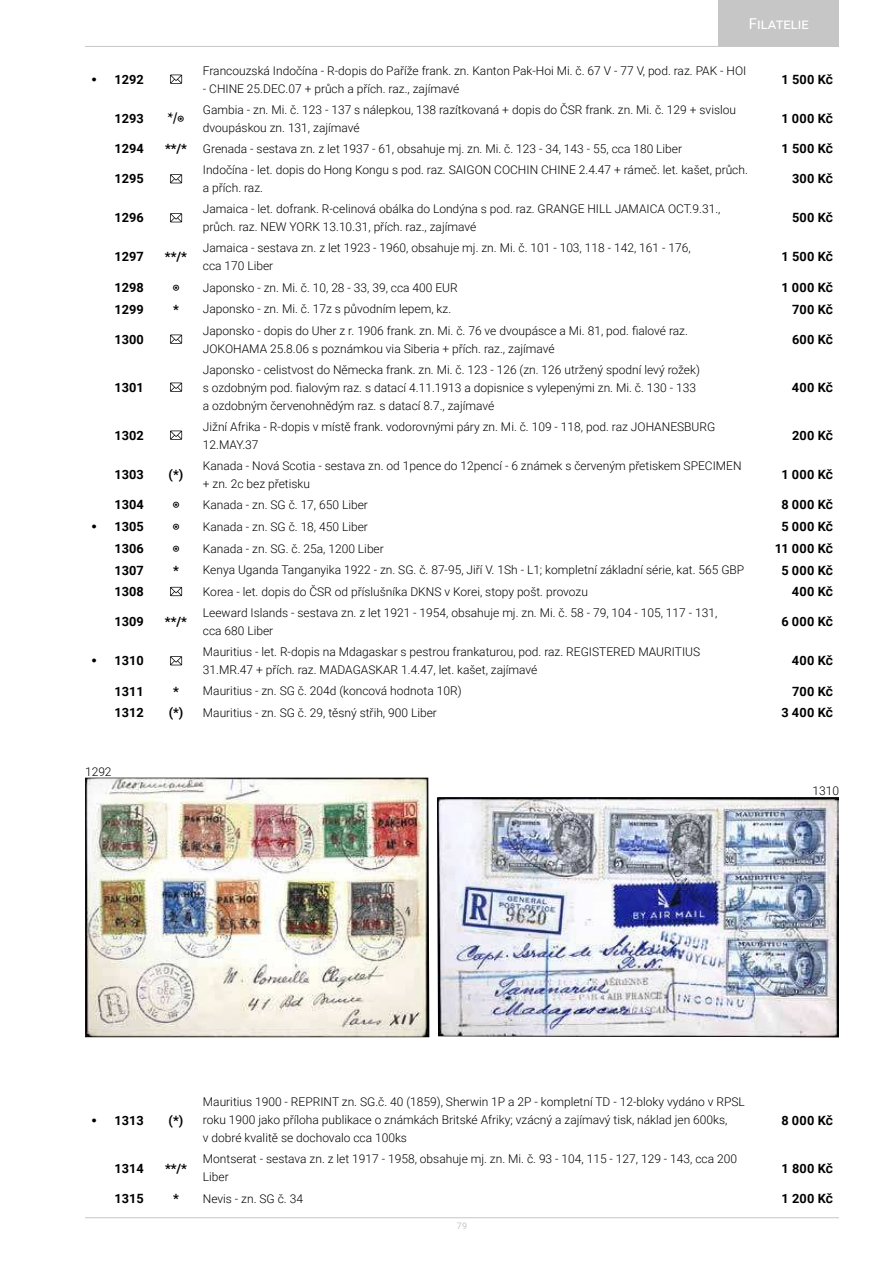
<style>
.page{position:relative;width:893px;height:1263px;background:#fff}
.page>*{position:absolute;margin:0;border:0;box-sizing:border-box;transform-origin:0 0}
.t1{font:700 condensed 16.2px "Minion Pro";color:#000}
.t2{font:15px "Roboto";color:#fff}
.t3{font:700 12.75px "Roboto";color:#000}
.t4{font:300 12px/18px "Roboto";color:#000}
.t5{font:9px "Roboto";color:#c6c6c6}
.s1{font-weight:700;font-size:12.75px}
</style>
<div class="page">
<div style="left:719px;top:0;width:120px;height:47px;background:#c6c6c6"></div>
<hr style="left:85px;top:1217px;width:754px;height:1px;background:#c6c6c6">
<hr style="left:85px;top:46px;width:754px;height:1px;background:#c6c6c6">
<img style="left:438px;top:797px;width:401px;height:240px">
<svg style="left:170px;top:75px;width:12px;height:9px"></svg>
<svg style="left:170px;top:174px;width:12px;height:9px"></svg>
<svg style="left:170px;top:213px;width:12px;height:9px"></svg>
<svg style="left:170px;top:335px;width:12px;height:9px"></svg>
<svg style="left:170px;top:383px;width:12px;height:9px"></svg>
<svg style="left:170px;top:431px;width:12px;height:9px"></svg>
<svg style="left:170px;top:587px;width:12px;height:9px"></svg>
<svg style="left:170px;top:656px;width:12px;height:9px"></svg>
<img style="left:85px;top:778px;width:344px;height:259px">
<p class="t3" style="left:91px;top:70px;width:54px"><sup>●</sup> 1292</p>
<p class="t2" style="left:749px;top:13px;width:61px">Filatelie</p>
<p class="t4" style="left:203px;top:61px;width:545px">Francouzská Indočína - R-dopis do Paříže frank. zn. Kanton Pak-Hoi Mi. č. 67 V - 77 V, pod. raz. PAK - HOI</p>
<p class="t4" style="left:203px;top:79px;width:258px">- CHINE 25.DEC.07 + průch a přích. raz., zajímavé</p>
<p class="t3" style="left:781px;top:70px;width:53px">1 500 Kč</p>
<p class="t3" style="left:115px;top:109px;width:31px">1293</p>
<h1 class="t1" style="left:168px;top:108px;width:19px">*/◉</h1>
<p class="t4" style="left:203px;top:100px;width:535px">Gambia - zn. Mi. č. 123 - 137 s nálepkou, 138 razítkovaná + dopis do ČSR frank. zn. Mi. č. 129 + svislou dvoupáskou zn. 131, zajímavé</p>
<p class="t3" style="left:781px;top:109px;width:53px">1 000 Kč</p>
<p class="t3" style="left:115px;top:140px;width:31px">1294</p>
<p class="t4" style="left:165px;top:139px;width:519px"><span class="s1">**/*</span> Grenada - sestava zn. z let 1937 - 61, obsahuje mj. zn. Mi. č. 123 - 34, 143 - 55, cca 180 Liber</p>
<p class="t3" style="left:781px;top:140px;width:53px">1 500 Kč</p>
<p class="t3" style="left:115px;top:170px;width:31px">1295</p>
<p class="t4" style="left:203px;top:160px;width:546px">Indočína - let. dopis do Hong Kongu s pod. raz. SAIGON COCHIN CHINE 2.4.47 + rámeč. let. kašet, průch. a přích. raz.</p>
<p class="t3" style="left:792px;top:170px;width:42px">300 Kč</p>
<p class="t3" style="left:115px;top:209px;width:31px">1296</p>
<p class="t4" style="left:203px;top:199px;width:519px">Jamaica - let. dofrank. R-celinová obálka do Londýna s pod. raz. GRANGE HILL JAMAICA OCT.9.31., průch. raz. NEW YORK 13.10.31, přích. raz., zajímavé</p>
<p class="t3" style="left:792px;top:209px;width:42px">500 Kč</p>
<p class="t3" style="left:115px;top:248px;width:31px">1297</p>
<p class="t3" style="left:165px;top:252px;width:24px">**/*</p>
<p class="t4" style="left:203px;top:238px;width:489px">Jamaica - sestava zn. z let 1923 - 1960, obsahuje mj. zn. Mi. č. 101 - 103, 118 - 142, 161 - 176, cca 170 Liber</p>
<p class="t3" style="left:781px;top:248px;width:53px">1 500 Kč</p>
<p class="t3" style="left:115px;top:278px;width:31px">1298</p>
<h1 class="t1" style="left:172px;top:277px;width:9px">◉</h1>
<p class="t4" style="left:203px;top:278px;width:256px">Japonsko - zn. Mi. č. 10, 28 - 33, 39, cca 400 EUR</p>
<p class="t3" style="left:781px;top:278px;width:53px">1 000 Kč</p>
<p class="t3" style="left:115px;top:300px;width:31px">1299</p>
<p class="t4" style="left:173px;top:299px;width:280px"><span class="s1">*</span> Japonsko - zn. Mi. č. 17z s původním lepem, kz.</p>
<p class="t3" style="left:792px;top:300px;width:42px">700 Kč</p>
<p class="t3" style="left:115px;top:330px;width:31px">1300</p>
<p class="t4" style="left:203px;top:321px;width:487px">Japonsko - dopis do Uher z r. 1906 frank. zn. Mi. č. 76 ve dvoupásce a Mi. 81, pod. 昀椀alové raz.<br>JOKOHAMA 25.8.06 s poznámkou via Siberia + přích. raz., zajímavé</p>
<p class="t3" style="left:792px;top:330px;width:42px">600 Kč</p>
<p class="t3" style="left:115px;top:378px;width:31px">1301</p>
<p class="t4" style="left:203px;top:360px;width:499px">Japonsko - celistvost do Německa frank. zn. Mi. č. 123 - 126 (zn. 126 utržený spodní levý rožek) s ozdobným pod. 昀椀alovým raz. s datací 4.11.1913 a dopisnice s vylepenými zn. Mi. č. 130 - 133 a ozdobným červenohnědým raz. s datací 8.7., zajímavé</p>
<p class="t3" style="left:792px;top:378px;width:42px">400 Kč</p>
<p class="t3" style="left:115px;top:426px;width:31px">1302</p>
<p class="t4" style="left:203px;top:417px;width:514px">Jižní Afrika - R-dopis v místě frank. vodorovnými páry zn. Mi. č. 109 - 118, pod. raz JOHANESBURG<br>12.MAY.37</p>
<p class="t3" style="left:792px;top:426px;width:42px">200 Kč</p>
<p class="t3" style="left:115px;top:465px;width:31px">1303</p>
<p class="t3" style="left:169px;top:465px;width:16px">(*)</p>
<p class="t4" style="left:203px;top:456px;width:540px">Kanada - Nová Scotia - sestava zn. od 1pence do 12pencí - 6 známek s červeným přetiskem SPECIMEN + zn. 2c bez přetisku</p>
<p class="t3" style="left:781px;top:465px;width:53px">1 000 Kč</p>
<p class="t3" style="left:115px;top:496px;width:31px">1304</p>
<h1 class="t1" style="left:172px;top:494px;width:9px">◉</h1>
<p class="t4" style="left:203px;top:495px;width:167px">Kanada - zn. SG č. 17, 650 Liber</p>
<p class="t3" style="left:781px;top:496px;width:53px">8 000 Kč</p>
<p class="t3" style="left:91px;top:518px;width:54px"><sup>●</sup> 1305</p>
<h1 class="t1" style="left:172px;top:516px;width:9px">◉</h1>
<p class="t4" style="left:203px;top:517px;width:167px">Kanada - zn. SG č. 18, 450 Liber</p>
<p class="t3" style="left:781px;top:518px;width:53px">5 000 Kč</p>
<p class="t3" style="left:115px;top:539px;width:31px">1306</p>
<h1 class="t1" style="left:172px;top:538px;width:9px">◉</h1>
<p class="t4" style="left:203px;top:539px;width:182px">Kanada - zn. SG. č. 25a, 1200 Liber</p>
<p class="t3" style="left:775px;top:539px;width:60px">11 000 Kč</p>
<p class="t3" style="left:115px;top:561px;width:31px">1307</p>
<p class="t4" style="left:173px;top:560px;width:573px"><span class="s1">*</span> Kenya Uganda Tanganyika 1922 - zn. SG. č. 87-95, Jiří V. 1Sh - L1; kompletní základní série, kat. 565 GBP</p>
<p class="t3" style="left:781px;top:561px;width:53px">5 000 Kč</p>
<p class="t3" style="left:115px;top:583px;width:31px">1308</p>
<p class="t4" style="left:203px;top:582px;width:387px">Korea - let. dopis do ČSR od příslušníka DKNS v Korei, stopy pošt. provozu</p>
<p class="t3" style="left:792px;top:583px;width:42px">400 Kč</p>
<p class="t3" style="left:115px;top:613px;width:31px">1309</p>
<p class="t3" style="left:165px;top:617px;width:24px">**/*</p>
<p class="t4" style="left:203px;top:603px;width:516px">Leeward Islands - sestava zn. z let 1921 - 1954, obsahuje mj. zn. Mi. č. 58 - 79, 104 - 105, 117 - 131, cca 680 Liber</p>
<p class="t3" style="left:781px;top:613px;width:53px">6 000 Kč</p>
<p class="t3" style="left:91px;top:652px;width:54px"><sup>●</sup> 1310</p>
<p class="t4" style="left:203px;top:642px;width:499px">Mauritius - let. R-dopis na Mdagaskar s pestrou frankaturou, pod. raz. REGISTERED MAURITIUS<br>31.MR.47 + přích. raz. MADAGASKAR 1.4.47, let. kašet, zajímavé</p>
<p class="t3" style="left:792px;top:652px;width:42px">400 Kč</p>
<p class="t3" style="left:115px;top:682px;width:31px">1311</p>
<p class="t4" style="left:173px;top:682px;width:290px"><span class="s1">*</span> Mauritius - zn. SG č. 204d (koncová hodnota 10R)</p>
<p class="t3" style="left:792px;top:682px;width:42px">700 Kč</p>
<p class="t3" style="left:115px;top:704px;width:31px">1312</p>
<p class="t3" style="left:169px;top:704px;width:16px">(*)</p>
<p class="t4" style="left:203px;top:703px;width:236px">Mauritius - zn. SG č. 29, těsný střih, 900 Liber</p>
<p class="t3" style="left:781px;top:704px;width:53px">3 400 Kč</p>
<p class="t4" style="left:85px;top:762px;width:28px">1292</p>
<p class="t4" style="left:812px;top:781px;width:28px">1310</p>
<p class="t3" style="left:91px;top:1111px;width:54px"><sup>●</sup> 1313</p>
<p class="t3" style="left:169px;top:1111px;width:16px">(*)</p>
<p class="t4" style="left:203px;top:1093px;width:543px">Mauritius 1900 - REPRINT zn. SG.č. 40 (1859), Sherwin 1P a 2P - kompletní TD - 12-bloky vydáno v RPSL roku 1900 jako příloha publikace o známkách Britské Afriky; vzácný a zajímavý tisk, náklad jen 600ks,<br>v dobré kvalitě se dochovalo cca 100ks</p>
<p class="t3" style="left:781px;top:1111px;width:53px">8 000 Kč</p>
<p class="t3" style="left:115px;top:1159px;width:31px">1314</p>
<p class="t3" style="left:165px;top:1163px;width:24px">**/*</p>
<p class="t4" style="left:203px;top:1150px;width:536px">Montserat - sestava zn. z let 1917 - 1958, obsahuje mj. zn. Mi. č. 93 - 104, 115 - 127, 129 - 143, cca 200<br>Liber</p>
<p class="t3" style="left:781px;top:1159px;width:53px">1 800 Kč</p>
<p class="t3" style="left:115px;top:1189px;width:31px">1315</p>
<p class="t4" style="left:173px;top:1189px;width:131px"><span class="s1">*</span> Nevis - zn. SG č. 34</p>
<p class="t3" style="left:782px;top:1189px;width:53px">1 200 Kč</p>
<p class="t5" style="left:457px;top:1220px;width:12px">79</p>
</div>
